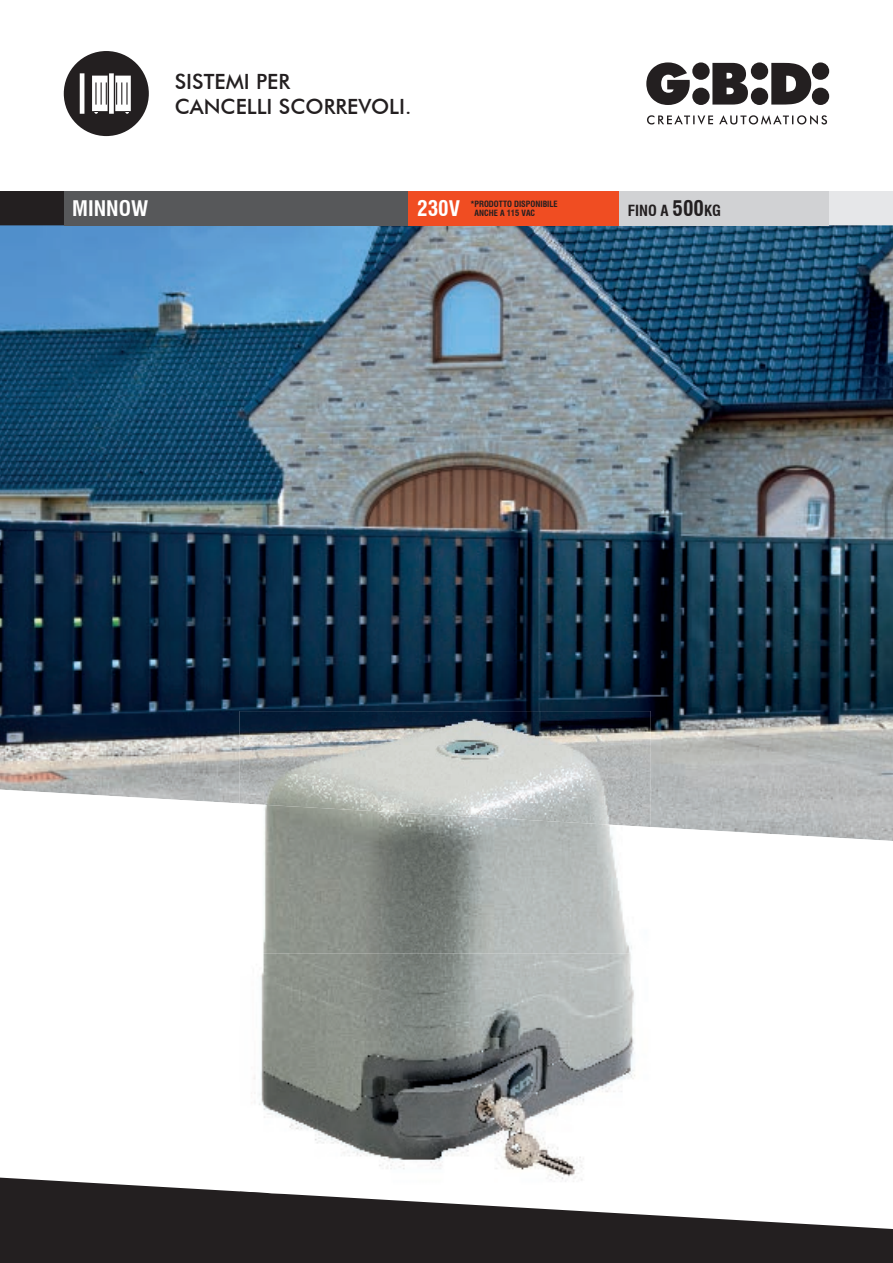
<style>
.page{position:relative;width:893px;height:1263px;background:#fff}
.page>*{position:absolute;margin:0;border:0;box-sizing:border-box;transform-origin:0 0}
.t1{font:500 21px/25.2px "Futura BT";color:#231f20}
.t2{font:700 condensed 21px "Swiss 721 BT";color:#fff}
.t3{font:700 condensed 15px "Swiss 721 BT";color:#231f20}
.t4{font:700 condensed 8.4px/9px "Swiss 721 BT";color:#231f20}
.s1{font-size:21px}
</style>
<div class="page">
<div style="left:64px;top:191px;width:829px;height:34px;background:#e6e7e9"></div>
<div style="left:0;top:191px;width:64px;height:34px;background:#231f20"></div>
<svg style="left:646px;top:62px;width:183px;height:63px"></svg>
<div style="left:64px;top:51px;width:85px;height:85px;background:#231f20;border-radius:50%"></div>
<svg style="left:80px;top:73px;width:51px;height:41px"></svg>
<svg style="left:0;top:1177px;width:893px;height:86px;fill:#231f20"></svg>
<img style="left:0;top:225px;width:893px;height:564px">
<svg style="left:0;top:789px;width:893px;height:52px"></svg>
<div style="left:619px;top:191px;width:210px;height:34px;background:#d1d2d4"></div>
<div style="left:64px;top:191px;width:344px;height:34px;background:#57585a"></div>
<div style="left:408px;top:191px;width:211px;height:34px;background:#f04d22"></div>
<img style="left:240px;top:711px;width:411px;height:92px">
<img style="left:240px;top:803px;width:411px;height:390px">
<img style="left:240px;top:1191px;width:31px;height:2px">
<h1 class="t1" style="left:175px;top:69px;width:238px">SISTEMI PER<br>CANCELLI SCORREVOLI.</h1>
<h1 class="t2" style="left:72px;top:196px;width:78px">MINNOW</h1>
<h1 class="t2" style="left:417px;top:196px;width:44px">230V</h1>
<h2 class="t3" style="left:628px;top:202px;width:95px">FINO A <span class="s1">500</span>KG</h2>
<p class="t4" style="left:475px;top:199px;width:85px;text-indent:-4px">* PRODOTTO DISPONIBILE<br>ANCHE A 115 VAC</p>
</div>
